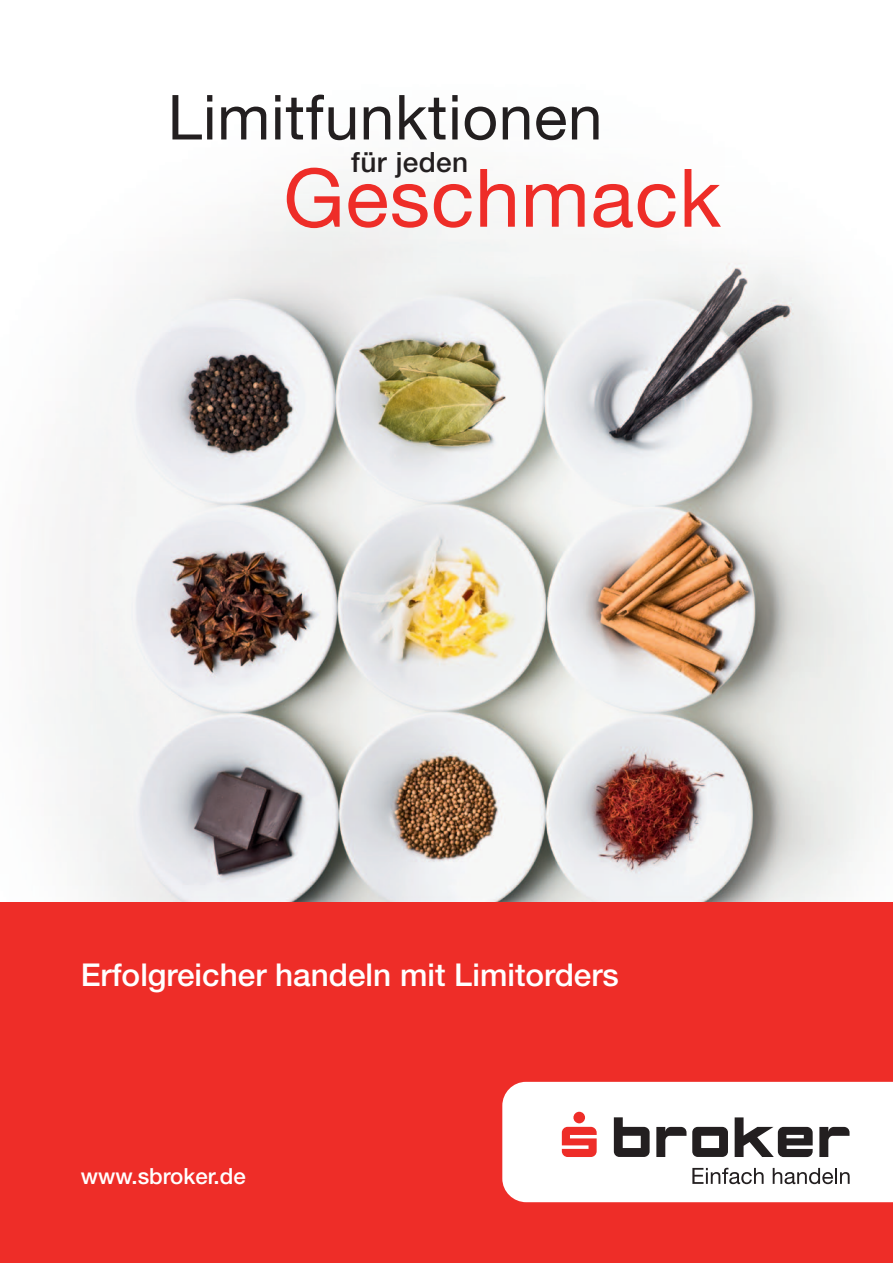
<style>
.page{position:relative;width:893px;height:1263px;background:#fff}
.page>*{position:absolute;margin:0;border:0;box-sizing:border-box;transform-origin:0 0}
.t1{font:80.85px "Helvetica Neue";letter-spacing:.01em;color:#ee2d28}
.t2{font:62.1px "Helvetica Neue";letter-spacing:.01em;color:#231f20}
.t3{font:500 31.5px "Helvetica Neue";color:#fff}
.t4{font:500 28.05px "Helvetica Neue";letter-spacing:.01em;color:#231f20}
.t5{font:500 22.2px "Helvetica Neue";color:#fff}
</style>
<div class="page">
<img style="left:54px;top:184px;width:834px;height:717px">
<div style="left:0;top:902px;width:893px;height:361px;background:#ee2d28"></div>
<div style="left:502px;top:1082px;width:391px;height:120px;background:#fff"></div>
<svg style="left:614px;top:1117px;width:36px;height:40px"></svg>
<svg style="left:692px;top:1127px;width:36px;height:30px"></svg>
<svg style="left:656px;top:1127px;width:30px;height:30px"></svg>
<svg style="left:819px;top:1127px;width:30px;height:30px"></svg>
<svg style="left:562px;top:1112px;width:35px;height:45px"></svg>
<svg style="left:735px;top:1117px;width:78px;height:40px;background:#8b898a"></svg>
<svg style="left:692px;top:1168px;width:72px;height:16px"></svg>
<svg style="left:773px;top:1168px;width:77px;height:16px"></svg>
<h2 class="t2" style="left:168px;top:80px;width:436px">Limitfunktionen</h2>
<p class="t4" style="left:351px;top:145px;width:118px">für jeden</p>
<h1 class="t1" style="left:283px;top:150px;width:439px">Geschmack</h1>
<p class="t3" style="left:81px;top:956px;width:540px">Erfolgreicher handeln mit Limitorders</p>
<p class="t5" style="left:81px;top:1162px;width:166px">www.sbroker.de</p>
</div>
